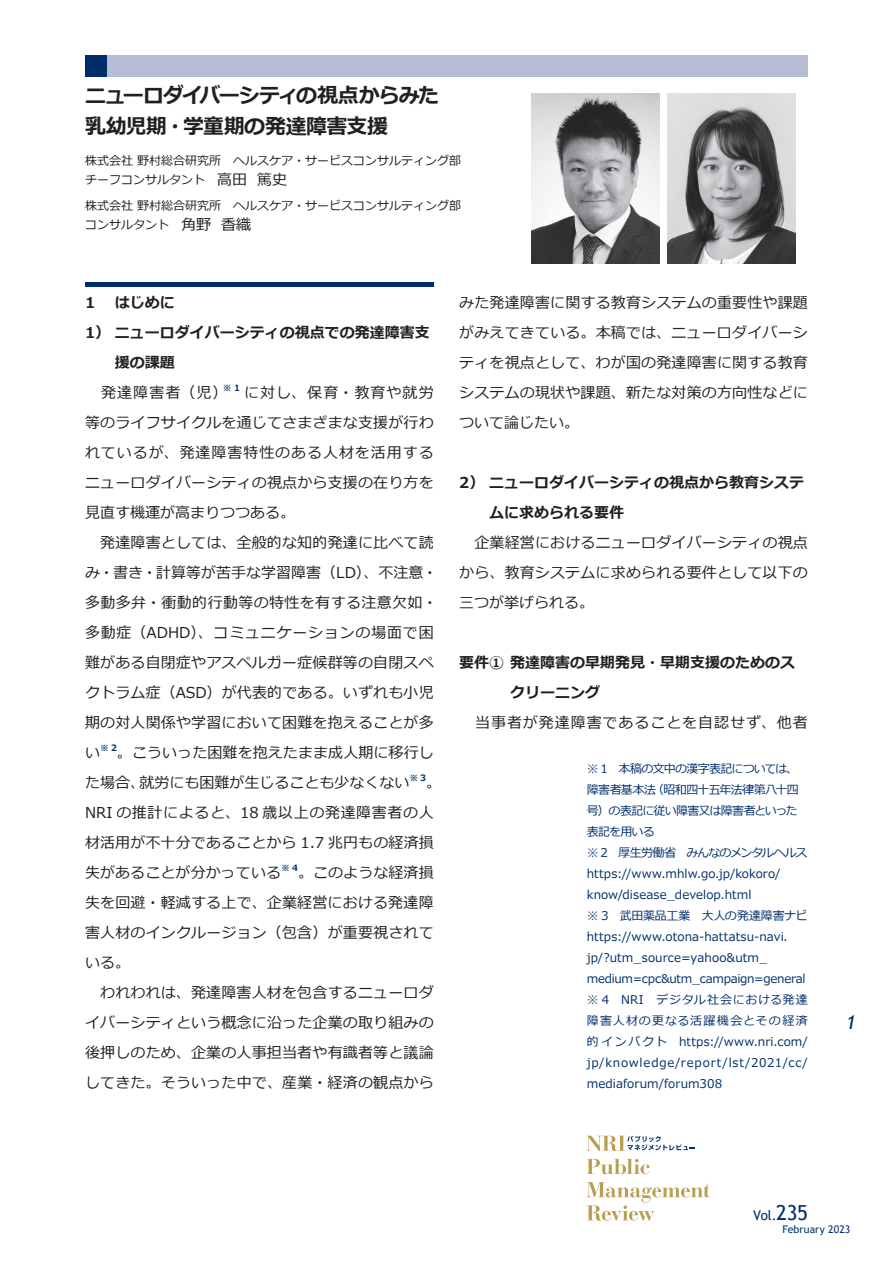
<style>
.page{position:relative;width:893px;height:1263px;background:#fff}
.page>*{position:absolute;margin:0;border:0;box-sizing:border-box;transform-origin:0 0}
.t1{font:700 21px/30px "Meiryo";letter-spacing:-.04em;color:#231f20}
.t2{font:italic 19.5px "Trebuchet MS";color:#002e6b}
.t3{font:15px/30px "Meiryo";letter-spacing:.01em;color:#231f20}
.t4{font:700 15px/30px "Meiryo";color:#231f20}
.t5{font:15px "Meiryo";letter-spacing:.06em;color:#231f20}
.t6{font:13.5px "Trebuchet MS";color:#002e6b}
.t7{font:12px/21px "Meiryo";letter-spacing:.005em;color:#002e6b}
.t8{font:12px/19.5px "Meiryo";color:#231f20}
.t9{font:10.5px "Trebuchet MS";letter-spacing:.01em;color:#002e6b}
.t10{font:700 8.7px "Meiryo";color:#002e6b}
.s1{font-size:15px}
.s2{font-size:20.7px}
</style>
<div class="page">
<svg style="left:587px;top:1136px;width:108px;height:15px"></svg>
<svg style="left:587px;top:1158px;width:63px;height:16px"></svg>
<svg style="left:587px;top:1182px;width:123px;height:39px"></svg>
<div style="left:85px;top:55px;width:723px;height:22px;background:#b7bdd6"></div>
<div style="left:85px;top:55px;width:21px;height:22px;background:#002e6b"></div>
<div style="left:85px;top:282px;width:349px;height:5px;background:#002e6b"></div>
<img style="left:668px;top:94px;width:127px;height:170px">
<img style="left:531px;top:94px;width:128px;height:170px">
<h1 class="t1" style="left:85px;top:82px;width:356px">ニューロダイバーシティの視点からみた乳幼児期・学童期の発達障害支援</h1>
<p class="t8" style="left:85px;top:151px;width:378px">株式会社 野村総合研究所　ヘルスケア・サービスコンサルティング部チーフコンサルタント　<span class="s1">高田 篤史</span></p>
<p class="t8" style="left:85px;top:196px;width:378px">株式会社 野村総合研究所　ヘルスケア・サービスコンサルティング部コンサルタント　<span class="s1">角野 香織</span></p>
<p class="t4" style="left:85px;top:289px;width:12px">1</p>
<p class="t4" style="left:115px;top:289px;width:61px">はじめに</p>
<p class="t4" style="left:85px;top:319px;width:346px">1） ニューロダイバーシティの視点での発達障害支</p>
<p class="t4" style="left:115px;top:349px;width:61px">援の課題</p>
<p class="t3" style="left:85px;top:379px;width:144px">　発達障害者（児）</p>
<p class="t10" style="left:223px;top:382px;width:19px">※ 1</p>
<p class="t3" style="left:85px;top:379px;width:354px;text-indent:159px">に対し、保育・教育や就労等のライフサイクルを通じてさまざまな支援が行われているが、発達障害特性のある人材を活用するニューロダイバーシティの視点から支援の在り方を見直す機運が高まりつつある。<br>　発達障害としては、全般的な知的発達に比べて読み・書き・計算等が苦手な学習障害（LD）、不注意・多動多弁・衝動的行動等の特性を有する注意欠如・多動症（ADHD）、コミュニケーションの場面で困難がある自閉症やアスペルガー症候群等の自閉スペクトラム症（ASD）が代表的である。いずれも小児期の対人関係や学習において困難を抱えることが多い</p>
<p class="t10" style="left:100px;top:742px;width:18px">※ 2</p>
<p class="t3" style="left:85px;top:739px;width:350px;text-indent:32px">。こういった困難を抱えたまま成人期に移行した場合、就労にも困難が生じることも少なくない</p>
<p class="t10" style="left:409px;top:772px;width:18px">※ 3</p>
<p class="t3" style="left:85px;top:769px;width:358px;text-indent:341px">。<br>NRI の推計によると、18 歳以上の発達障害者の人材活用が不十分であることから 1.7 兆円もの経済損失があることが分かっている</p>
<p class="t10" style="left:281px;top:862px;width:18px">※ 4</p>
<p class="t3" style="left:85px;top:859px;width:350px;text-indent:213px">。このような経済損失を回避・軽減する上で、企業経営における発達障害人材のインクルージョン（包含）が重要視されている。<br>　われわれは、発達障害人材を包含するニューロダイバーシティという概念に沿った企業の取り組みの後押しのため、企業の人事担当者や有識者等と議論してきた。そういった中で、産業・経済の観点から</p>
<p class="t3" style="left:459px;top:289px;width:350px;text-align:justify">みた発達障害に関する教育システムの重要性や課題がみえてきている。本稿では、ニューロダイバーシティを視点として、わが国の発達障害に関する教育システムの現状や課題、新たな対策の方向性などについて論じたい。</p>
<p class="t4" style="left:489px;top:469px;width:317px;text-indent:-30px">2） ニューロダイバーシティの視点から教育システムに求められる要件</p>
<p class="t3" style="left:459px;top:529px;width:350px;text-align:justify">　企業経営におけるニューロダイバーシティの視点から、教育システムに求められる要件として以下の三つが挙げられる。</p>
<p class="t4" style="left:510px;top:649px;width:286px;text-indent:-51px">要件➀ 発達障害の早期発見・早期支援のためのスクリーニング</p>
<p class="t5" style="left:459px;top:712px;width:350px">　当事者が発達障害であることを自認せず、他者</p>
<p class="t7" style="left:587px;top:759px;width:223px">※ 1　本稿の文中の漢字表記については、障害者基本法（昭和四十五年法律第八十四号）の表記に従い障害又は障害者といった表記を用いる<br>※ 2　厚生労働省　みんなのメンタルヘルスhttps://www.mhlw.go.jp/kokoro/ know/disease_develop.html<br>※ 3　武田薬品工業　大人の発達障害ナビhttps://www.otona-hattatsu-navi. jp/?utm_source=yahoo&amp;utm_ medium=cpc&amp;utm_campaign=general ※ 4　NRI　デジタル社会における発達障害人材の更なる活躍機会とその経済的インパクト　https://www.nri.com/ jp/knowledge/report/lst/2021/cc/ mediaforum/forum308</p>
<h2 class="t2" style="left:845px;top:1011px;width:12px">1</h2>
<p class="t6" style="left:753px;top:1207px;width:56px">Vol.<span class="s2">235</span></p>
<p class="t9" style="left:782px;top:1223px;width:70px">February 2023</p>
</div>
